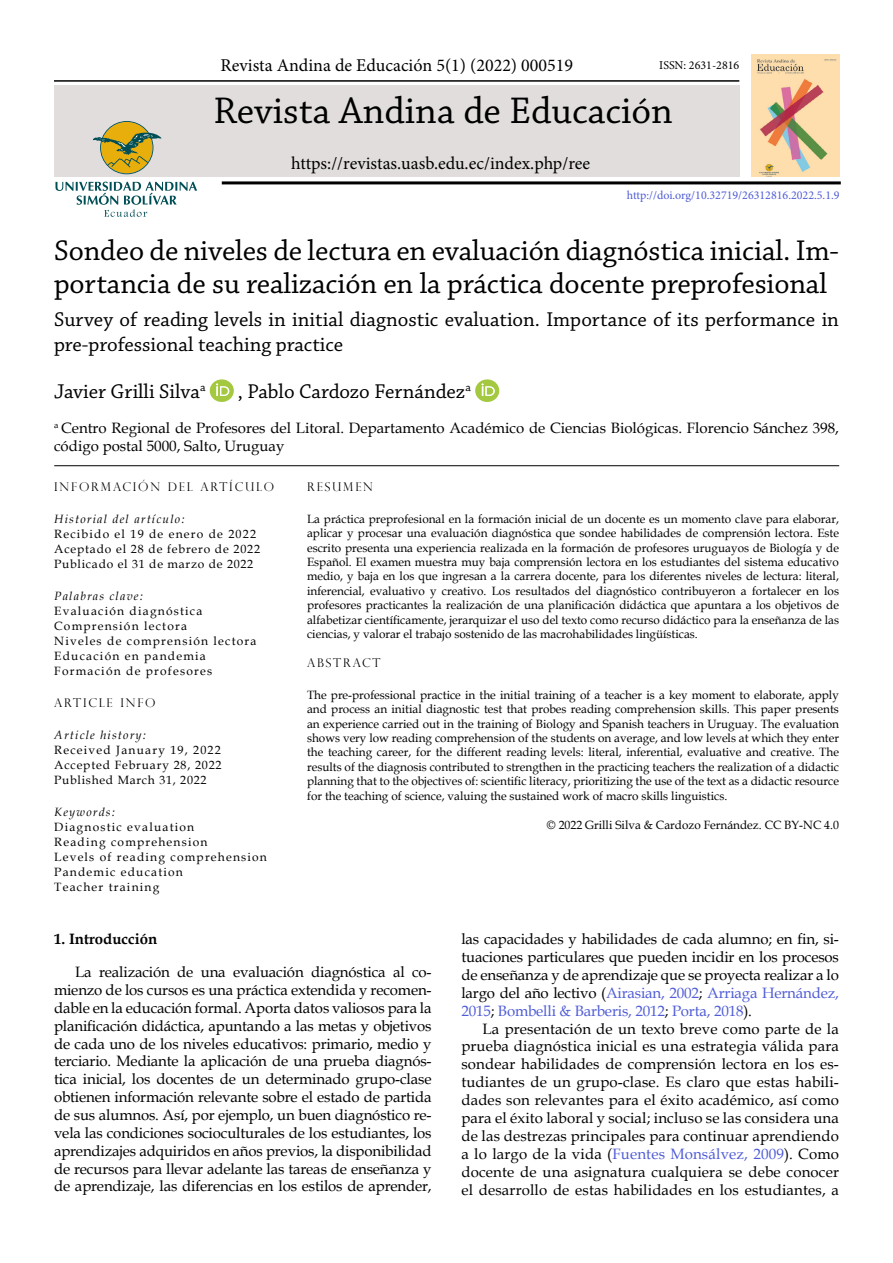
<style>
.page{position:relative;width:893px;height:1263px;background:#fff}
.page>*{position:absolute;margin:0;border:0;box-sizing:border-box;transform-origin:0 0}
.t1{font:39px "Chaparral Pro";color:#000}
.Artículo_español{font:30px/33px "Chaparral Pro";letter-spacing:-.005em;color:#000}
.Artículo_inglés{font:21px/25.2px "Chaparral Pro";color:#000}
.Autor{font:21px "Chaparral Pro";color:#000}
.t2{font:18px "Minion Pro";color:#000}
.Párrafo{font:15px/17.9px "Book Antiqua";letter-spacing:-.01em;color:#000;text-align:justify}
.Universidad{font:15px/18px "Book Antiqua";color:#000}
._1{font:700 15px "Book Antiqua";color:#000}
.Texto_resumen{font:12px/14.4px "Book Antiqua";color:#000;text-align:justify}
.Texto_palabras_clave{font:12px/15px "Book Antiqua";letter-spacing:.1em;color:#000}
.Texto_palabras_clave-2{font:12px/15px "Book Antiqua";letter-spacing:.07em;color:#000}
.Título_palabras_clav{font:italic 12px "Book Antiqua";letter-spacing:.1em;color:#000}
.Título_resumen{font:300 12px "Perpetua Titling";letter-spacing:.15em;color:#000}
.t3{font:12px "Minion Pro";color:#4f5cd6}
.t4{font:12px "Minion Pro";color:#000}
.s1{color:#4f5cd6}
</style>
<div class="page">
<div style="left:54px;top:85px;width:685px;height:92px;background:#e0dddc"></div>
<hr style="left:222px;top:181px;width:619px;height:3px;background:#000">
<hr style="left:54px;top:80px;width:685px;height:2px;background:#000">
<img style="left:751px;top:54px;width:88px;height:123px">
<svg style="left:56px;top:182px;width:141px;height:35px"></svg>
<svg style="left:93px;top:121px;width:69px;height:53px"></svg>
<hr style="left:54px;top:465px;width:785px;height:1px;background:#000">
<svg style="left:210px;top:379px;width:24px;height:23px"></svg>
<svg style="left:475px;top:379px;width:24px;height:23px"></svg>
<p class="t2" style="left:220px;top:53px;width:354px">Revista Andina de Educación 5(1) (2022) 000519</p>
<p class="t4" style="left:659px;top:57px;width:82px">ISSN: 2631-2816</p>
<h1 class="t1" style="left:213px;top:89px;width:461px">Revista Andina de Educación</h1>
<h3 class="t2" style="left:291px;top:151px;width:300px">https://revistas.uasb.edu.ec/index.php/ree</h3>
<p class="t3" style="left:627px;top:187px;width:214px">http://doi.org/10.32719/26312816.2022.5.1.9</p>
<p class="Artículo_español" style="left:54px;top:235px;width:786px">Sondeo de niveles de lectura en evaluación diagnóstica inicial. Im&shy;portancia de su realización en la práctica docente preprofesional</p>
<p class="Artículo_inglés" style="left:54px;top:307px;width:786px">Survey of reading levels in initial diagnostic evaluation. Importance of its performance in pre-professional teaching practice</p>
<p class="Autor" style="left:54px;top:379px;width:153px">Javier Grilli Silva<sup>a</sup></p>
<p class="Autor" style="left:238px;top:379px;width:235px">, Pablo Cardozo Fernández<sup>a</sup></p>
<p class="Universidad" style="left:54px;top:418px;width:786px"><sup>a</sup> Centro Regional de Profesores del Litoral. Departamento Académico de Ciencias Biológicas. Florencio Sánchez 398, código postal 5000, Salto, Uruguay</p>
<p class="Título_resumen" style="left:54px;top:480px;width:221px">INFORMACIÓN DEL ARTÍCULO</p>
<p class="Título_palabras_clav" style="left:54px;top:511px;width:132px">Historial del artículo:</p>
<p class="Texto_palabras_clave-2" style="left:54px;top:526px;width:207px">Recibido el 19 de enero de 2022<br>Aceptado el 28 de febrero de 2022<br>Publicado el 31 de marzo de 2022</p>
<p class="Título_palabras_clav" style="left:54px;top:588px;width:90px">Palabras clave:</p>
<p class="Texto_palabras_clave" style="left:54px;top:603px;width:204px">Evaluación diagnóstica<br>Comprensión lectora<br>Niveles de comprensión lectora<br>Educación en pandemia<br>Formación de profesores</p>
<p class="Título_resumen" style="left:54px;top:695px;width:103px">ARTICLE INFO</p>
<p class="Título_palabras_clav" style="left:54px;top:726px;width:93px">Article history:</p>
<p class="Texto_palabras_clave" style="left:54px;top:742px;width:169px;text-align:justify">Received January 19, 2022<br>Accepted February 28, 2022<br>Published March 31, 2022</p>
<p class="Título_palabras_clav" style="left:54px;top:803px;width:62px">Keywords:</p>
<p class="Texto_palabras_clave" style="left:54px;top:819px;width:214px">Diagnostic evaluation<br>Reading comprehension<br>Levels of reading comprehension<br>Pandemic education<br>Teacher training</p>
<p class="Título_resumen" style="left:307px;top:480px;width:67px">RESUMEN</p>
<p class="Texto_resumen" style="left:307px;top:511px;width:533px">La práctica preprofesional en la formación inicial de un docente es un momento clave para elaborar, aplicar y procesar una evaluación diagnóstica que sondee habilidades de comprensión lectora. Este escrito presenta una experiencia realizada en la formación de profesores uruguayos de Biología y de Español. El examen muestra muy baja comprensión lectora en los estudiantes del sistema educativo medio, y baja en los que ingresan a la carrera docente, para los diferentes niveles de lectura: literal, inferencial, evaluativo y creativo. Los resultados del diagnóstico contribuyeron a fortalecer en los profesores practicantes la realización de una planificación didáctica que apuntara a los objetivos de alfabetizar científicamente, jerarquizar el uso del texto como recurso didáctico para la enseñanza de las ciencias, y valorar el trabajo sostenido de las macrohabilidades lingüísticas.</p>
<p class="Título_resumen" style="left:307px;top:656px;width:75px">ABSTRACT</p>
<p class="Texto_resumen" style="left:307px;top:687px;width:533px">The pre-professional practice in the initial training of a teacher is a key moment to elaborate, apply and process an initial diagnostic test that probes reading comprehension skills. This paper presents an experience carried out in the training of Biology and Spanish teachers in Uruguay. The evaluation shows very low reading comprehension of the students on average, and low levels at which they enter the teaching career, for the different reading levels: literal, inferential, evaluative and creative. The results of the diagnosis contributed to strengthen in the practicing teachers the realization of a didactic planning that to the objectives of: scientific literacy, prioritizing the use of the text as a didactic resource for the teaching of science, valuing the sustained work of macro skills linguistics.</p>
<p class="Texto_resumen" style="left:547px;top:817px;width:293px">© 2022 Grilli Silva &amp; Cardozo Fernández. CC BY-NC 4.0</p>
<p class="_1" style="left:54px;top:929px;width:105px">1. Introducción</p>
<p class="Párrafo" style="left:54px;top:963px;width:379px;text-indent:21px">La realización de una evaluación diagnóstica al co&shy;mienzo de los cursos es una práctica extendida y recomen&shy;dable en la educación formal. Aporta datos valiosos para la planificación didáctica, apuntando a las metas y objetivos de cada uno de los niveles educativos: primario, medio y terciario. Mediante la aplicación de una prueba diagnós&shy;tica inicial, los docentes de un determinado grupo-clase obtienen información relevante sobre el estado de partida de sus alumnos. Así, por ejemplo, un buen diagnóstico re&shy;vela las condiciones socioculturales de los estudiantes, los aprendizajes adquiridos en años previos, la disponibilidad de recursos para llevar adelante las tareas de enseñanza y de aprendizaje, las diferencias en los estilos de aprender,</p>
<p class="Párrafo" style="left:461px;top:930px;width:379px">las capacidades y habilidades de cada alumno; en fin, si&shy;tuaciones particulares que pueden incidir en los procesos de enseñanza y de aprendizaje que se proyecta realizar a lo largo del año lectivo (<span class="s1">Airasian, 2002</span>; <span class="s1">Arriaga Hernández, 2015</span>; <span class="s1">Bombelli &amp; Barberis, 2012</span>; <span class="s1">Porta, 2018</span>).</p>
<p class="Párrafo" style="left:461px;top:1019px;width:379px;text-indent:21px">La presentación de un texto breve como parte de la prueba diagnóstica inicial es una estrategia válida para sondear habilidades de comprensión lectora en los es&shy;tudiantes de un grupo-clase. Es claro que estas habili&shy;dades son relevantes para el éxito académico, así como para el éxito laboral y social; incluso se las considera una de las destrezas principales para continuar aprendiendo a lo largo de la vida (<span class="s1">Fuentes Monsálvez, 2009</span>). Como docente de una asignatura cualquiera se debe conocer el desarrollo de estas habilidades en los estudiantes, a</p>
</div>
